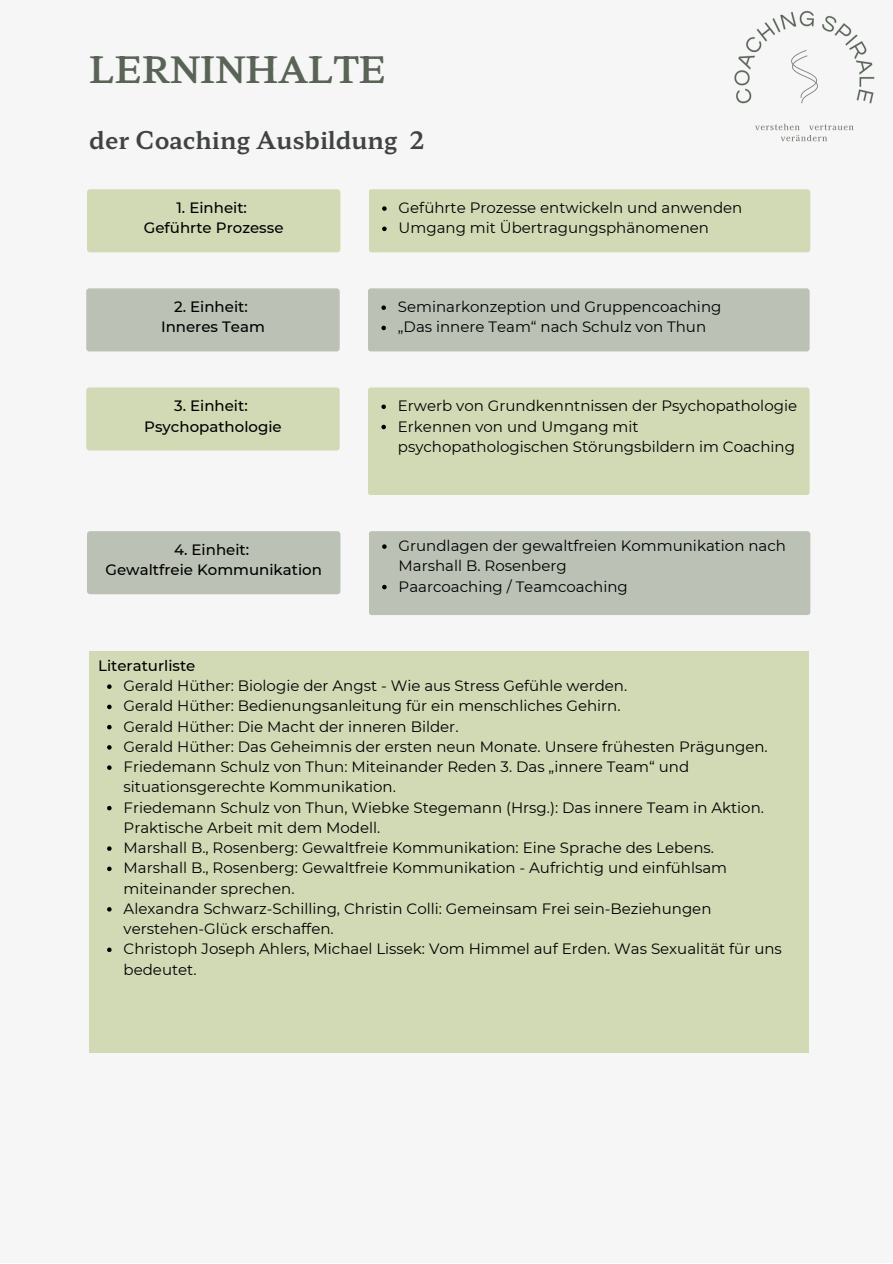
<style>
.page{position:relative;width:893px;height:1264px;background:#fff}
.page>*{position:absolute;margin:0;border:0;box-sizing:border-box;transform-origin:0 0}
.t1{font:600 35.55px "Hahmlet";color:#596457}
.t2{font:600 24px "Hahmlet";color:#404440}
.t3{font:15px/20.2px "Montserrat";color:#000}
.t4{font:500 15px/20.2px "Montserrat";color:#000;text-align:center}
</style>
<div class="page">
<div style="left:0;top:0;width:892px;height:1262px;background:#f6f6f6"></div>
<div style="left:368px;top:189px;width:442px;height:63px;background:#d2dab5;border-radius:3px"></div>
<div style="left:87px;top:189px;width:253px;height:63px;background:#d2dab5;border-radius:3px"></div>
<div style="left:368px;top:288px;width:441px;height:63px;background:#bcc1b5;border-radius:3px"></div>
<div style="left:86px;top:288px;width:253px;height:63px;background:#bcc1b5;border-radius:3px"></div>
<div style="left:368px;top:387px;width:441px;height:108px;background:#d2dab5;border-radius:3px"></div>
<div style="left:86px;top:387px;width:253px;height:63px;background:#d2dab5;border-radius:3px"></div>
<div style="left:368px;top:531px;width:442px;height:84px;background:#bcc1b5;border-radius:3px"></div>
<div style="left:87px;top:531px;width:253px;height:63px;background:#bcc1b5;border-radius:3px"></div>
<div style="left:89px;top:651px;width:719px;height:401px;background:#d2dab5"></div>
<svg style="left:382px;top:206px;width:4px;height:5px"></svg>
<svg style="left:382px;top:226px;width:4px;height:5px"></svg>
<svg style="left:381px;top:305px;width:5px;height:5px"></svg>
<svg style="left:381px;top:326px;width:5px;height:4px"></svg>
<svg style="left:381px;top:404px;width:5px;height:5px"></svg>
<svg style="left:381px;top:425px;width:5px;height:4px"></svg>
<svg style="left:382px;top:544px;width:4px;height:5px"></svg>
<svg style="left:382px;top:585px;width:4px;height:4px"></svg>
<svg style="left:107px;top:684px;width:5px;height:5px"></svg>
<svg style="left:107px;top:704px;width:5px;height:5px"></svg>
<svg style="left:107px;top:725px;width:5px;height:4px"></svg>
<svg style="left:107px;top:745px;width:5px;height:4px"></svg>
<svg style="left:107px;top:765px;width:5px;height:5px"></svg>
<svg style="left:107px;top:805px;width:5px;height:5px"></svg>
<svg style="left:107px;top:846px;width:5px;height:4px"></svg>
<svg style="left:107px;top:866px;width:5px;height:5px"></svg>
<svg style="left:107px;top:907px;width:5px;height:4px"></svg>
<svg style="left:107px;top:947px;width:5px;height:5px"></svg>
<img style="left:734px;top:10px;width:141px;height:132px">
<h1 class="t1" style="left:89px;top:41px;width:298px">LERNINHALTE</h1>
<h2 class="t2" style="left:89px;top:121px;width:337px">der Coaching Ausbildung 2</h2>
<p class="t4" style="left:144px;top:197px;width:141px">1. Einheit:<br>Geführte Prozesse</p>
<p class="t3" style="left:398px;top:197px;width:345px">Geführte Prozesse entwickeln und anwenden<br>Umgang mit Übertragungsphänomenen</p>
<p class="t4" style="left:161px;top:297px;width:105px">2. Einheit:<br>Inneres Team</p>
<p class="t3" style="left:398px;top:297px;width:325px">Seminarkonzeption und Gruppencoaching „Das innere Team“ nach Schulz von Thun</p>
<p class="t4" style="left:144px;top:396px;width:139px">3. Einheit:<br>Psychopathologie</p>
<p class="t3" style="left:398px;top:396px;width:400px">Erwerb von Grundkenntnissen der Psychopathologie<br>Erkennen von und Umgang mit psychopathologischen Störungsbildern im Coaching</p>
<p class="t4" style="left:105px;top:539px;width:218px">4. Einheit:<br>Gewaltfreie Kommunikation</p>
<p class="t3" style="left:398px;top:535px;width:389px">Grundlagen der gewaltfreien Kommunikation nach<br>Marshall B. Rosenberg<br>Paarcoaching / Teamcoaching</p>
<p class="t4" style="left:98px;top:655px;width:99px">Literaturliste</p>
<p class="t3" style="left:124px;top:675px;width:659px">Gerald Hüther: Biologie der Angst - Wie aus Stress Gefühle werden.<br>Gerald Hüther: Bedienungsanleitung für ein menschliches Gehirn.<br>Gerald Hüther: Die Macht der inneren Bilder.<br>Gerald Hüther: Das Geheimnis der ersten neun Monate. Unsere frühesten Prägungen.<br>Friedemann Schulz von Thun: Miteinander Reden 3. Das „innere Team“ und situationsgerechte Kommunikation.<br>Friedemann Schulz von Thun, Wiebke Stegemann (Hrsg.): Das innere Team in Aktion.<br>Praktische Arbeit mit dem Modell.<br>Marshall B., Rosenberg: Gewaltfreie Kommunikation: Eine Sprache des Lebens.<br>Marshall B., Rosenberg: Gewaltfreie Kommunikation - Aufrichtig und einfühlsam miteinander sprechen.<br>Alexandra Schwarz-Schilling, Christin Colli: Gemeinsam Frei sein-Beziehungen verstehen-Glück erschaffen.<br>Christoph Joseph Ahlers, Michael Lissek: Vom Himmel auf Erden. Was Sexualität für uns bedeutet.</p>
</div>
